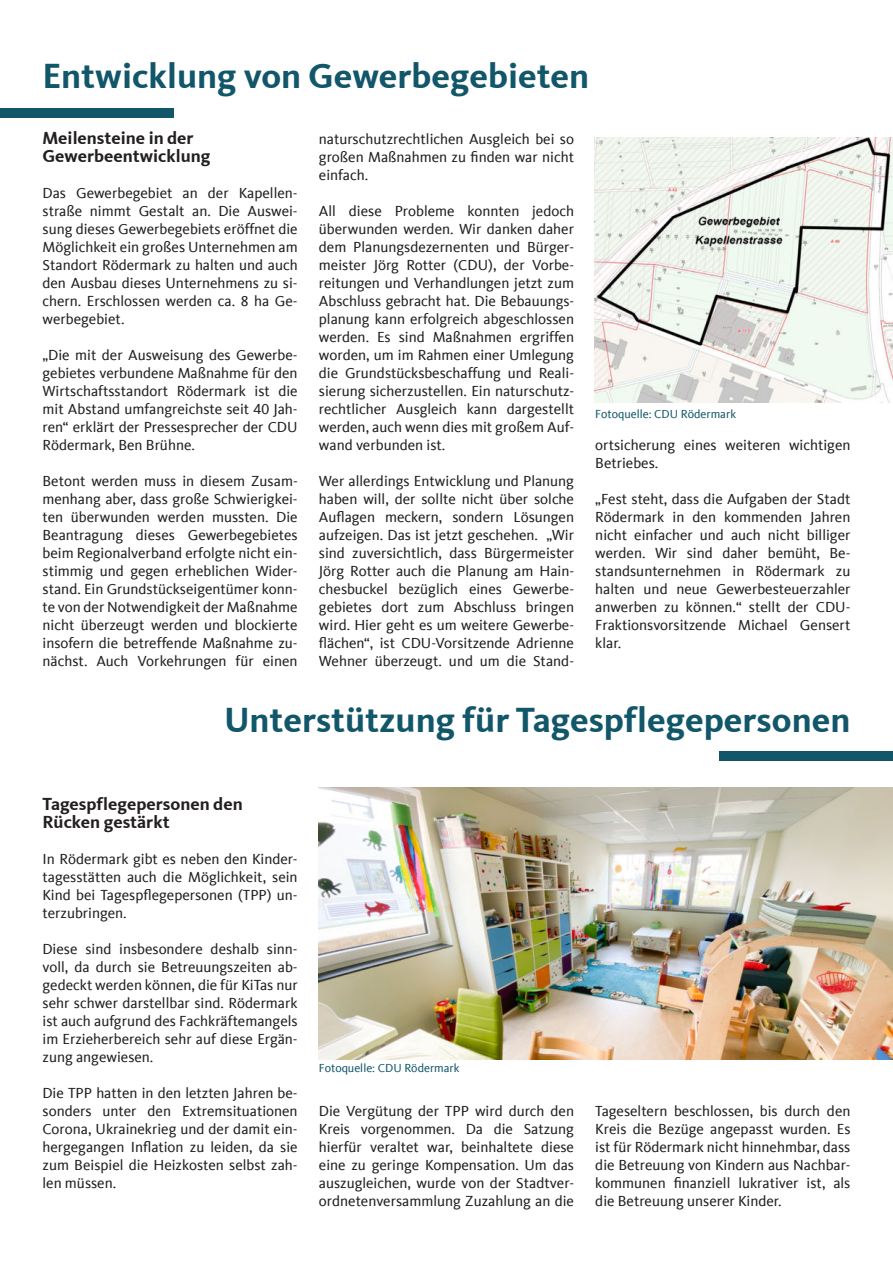
<style>
.page{position:relative;width:893px;height:1263px;background:#fff}
.page>*{position:absolute;margin:0;border:0;box-sizing:border-box;transform-origin:0 0}
.t1{font:700 36px "CDU Kievit Tab";color:#125669}
.t2{font:700 18px/18px "CDU Kievit Tab";color:#231f20}
.t3{font:15px/18px "CDU Kievit Tab";color:#231f20;text-align:justify}
.t4{font:12px "CDU Kievit Tab";color:#125669}
</style>
<div class="page">
<img style="left:595px;top:138px;width:298px;height:264px">
<div style="left:0;top:108px;width:173px;height:9px;background:#125669"></div>
<img style="left:319px;top:787px;width:574px;height:273px">
<div style="left:719px;top:752px;width:174px;height:9px;background:#125669"></div>
<h1 class="t1" style="left:43px;top:62px;width:548px">Entwicklung von Gewerbegebieten</h1>
<p class="t2" style="left:43px;top:131px;width:170px">Meilensteine in der<br>Gewerbeentwicklung</p>
<p class="t3" style="left:43px;top:185px;width:257px">Das Gewerbegebiet an der Kapellen&shy;straße nimmt Gestalt an. Die Auswei&shy;sung dieses Gewerbegebiets eröffnet die Möglichkeit ein großes Unternehmen am Standort Rödermark zu halten und auch den Ausbau dieses Unternehmens zu si&shy;chern. Erschlossen werden ca. 8 ha Ge&shy;werbegebiet.</p>
<p class="t3" style="left:43px;top:347px;width:257px">„Die mit der Ausweisung des Gewerbe&shy;gebietes verbundene Maßnahme für den Wirtschaftsstandort Rödermark ist die mit Abstand umfangreichste seit 40 Jah&shy;ren“ erklärt der Pressesprecher der CDU Rödermark, Ben Brühne.</p>
<p class="t3" style="left:43px;top:473px;width:257px">Betont werden muss in diesem Zusam&shy;menhang aber, dass große Schwierigkei&shy;ten überwunden werden mussten. Die Beantragung dieses Gewerbegebietes beim Regionalverband erfolgte nicht ein&shy;stimmig und gegen erheblichen Wider&shy;stand. Ein Grundstückseigentümer konn&shy;te von der Notwendigkeit der Maßnahme nicht überzeugt werden und blockierte insofern die betreffende Maßnahme zu&shy;nächst. Auch Vorkehrungen für einen</p>
<p class="t3" style="left:319px;top:131px;width:257px">naturschutzrechtlichen Ausgleich bei so großen Maßnahmen zu 昀椀nden war nicht einfach.</p>
<p class="t3" style="left:319px;top:203px;width:257px">All diese Probleme konnten jedoch überwunden werden. Wir danken daher dem Planungsdezernenten und Bürger&shy;meister Jörg Rotter (CDU), der Vorbe&shy;reitungen und Verhandlungen jetzt zum Abschluss gebracht hat. Die Bebauungs&shy;planung kann erfolgreich abgeschlossen werden. Es sind Maßnahmen ergriffen worden, um im Rahmen einer Umlegung die Grundstücksbeschaffung und Reali&shy;sierung sicherzustellen. Ein naturschutz&shy;rechtlicher Ausgleich kann dargestellt werden, auch wenn dies mit großem Auf&shy;wand verbunden ist.</p>
<p class="t3" style="left:319px;top:473px;width:257px">Wer allerdings Entwicklung und Planung haben will, der sollte nicht über solche Au昀氀agen meckern, sondern Lösungen aufzeigen. Das ist jetzt geschehen. „Wir sind zuversichtlich, dass Bürgermeister Jörg Rotter auch die Planung am Hain&shy;chesbuckel bezüglich eines Gewerbe&shy;gebietes dort zum Abschluss bringen wird. Hier geht es um weitere Gewerbe-昀氀ächen“, ist CDU-Vorsitzende Adrienne Wehner überzeugt. und um die Stand-</p>
<p class="t4" style="left:595px;top:410px;width:142px">Fotoquelle: CDU Rödermark</p>
<p class="t3" style="left:595px;top:437px;width:257px">ortsicherung eines weiteren wichtigen<br>Betriebes.</p>
<p class="t3" style="left:595px;top:491px;width:257px">„Fest steht, dass die Aufgaben der Stadt Rödermark in den kommenden Jahren nicht einfacher und auch nicht billiger werden. Wir sind daher bemüht, Be&shy;standsunternehmen in Rödermark zu halten und neue Gewerbesteuerzahler anwerben zu können.“ stellt der CDU-Fraktionsvorsitzende Michael Gensert klar.</p>
<h1 class="t1" style="left:224px;top:706px;width:628px">Unterstützung für Tagespflegepersonen</h1>
<p class="t2" style="left:43px;top:797px;width:202px">Tagespflegepersonen den<br>Rücken gestärkt</p>
<p class="t3" style="left:43px;top:851px;width:257px">In Rödermark gibt es neben den Kinder&shy;tagesstätten auch die Möglichkeit, sein Kind bei Tagesp昀氀egepersonen (TPP) un&shy;terzubringen.</p>
<p class="t3" style="left:43px;top:941px;width:257px">Diese sind insbesondere deshalb sinn&shy;voll, da durch sie Betreuungszeiten ab&shy;gedeckt werden können, die für KiTas nur sehr schwer darstellbar sind. Rödermark ist auch aufgrund des Fachkräftemangels im Erzieherbereich sehr auf diese Ergän&shy;zung angewiesen.</p>
<p class="t3" style="left:43px;top:1085px;width:257px">Die TPP hatten in den letzten Jahren be&shy;sonders unter den Extremsituationen Corona, Ukrainekrieg und der damit ein&shy;hergegangen In昀氀ation zu leiden, da sie zum Beispiel die Heizkosten selbst zah&shy;len müssen.</p>
<p class="t4" style="left:319px;top:1063px;width:142px">Fotoquelle: CDU Rödermark</p>
<p class="t3" style="left:319px;top:1103px;width:257px">Die Vergütung der TPP wird durch den Kreis vorgenommen. Da die Satzung hierfür veraltet war, beinhaltete diese eine zu geringe Kompensation. Um das auszugleichen, wurde von der Stadtver&shy;ordnetenversammlung Zuzahlung an die</p>
<p class="t3" style="left:595px;top:1103px;width:257px">Tageseltern beschlossen, bis durch den Kreis die Bezüge angepasst wurden. Es ist für Rödermark nicht hinnehmbar, dass die Betreuung von Kindern aus Nachbar&shy;kommunen 昀椀nanziell lukrativer ist, als die Betreuung unserer Kinder.</p>
</div>
